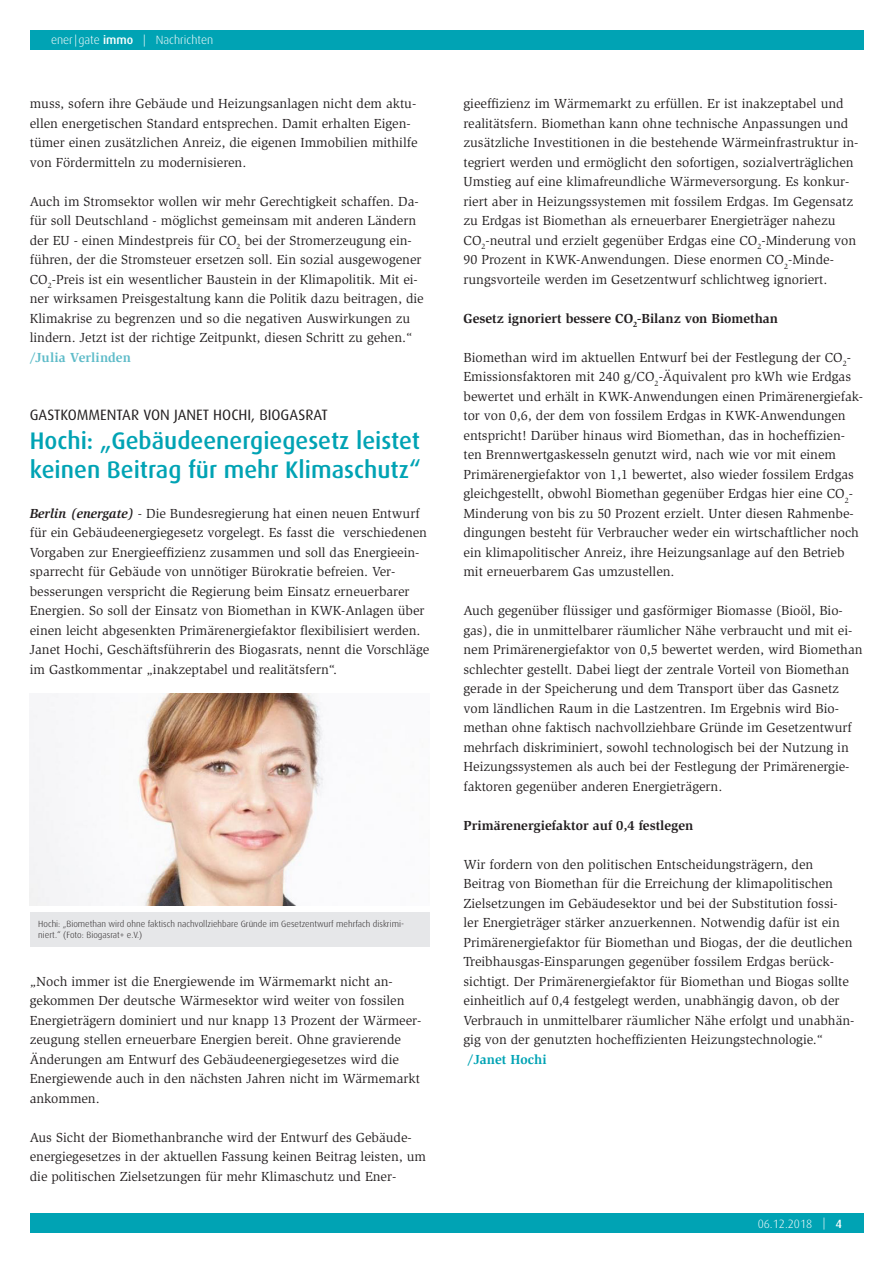
<style>
.page{position:relative;width:893px;height:1263px;background:#fff}
.page>*{position:absolute;margin:0;border:0;box-sizing:border-box;transform-origin:0 0}
.Headline{font:500 24px/28.8px "Dax";color:#00a3b4}
.Dachzeile{font:15px "Dax";color:#231f20}
.Fließtext{font:13.5px/19.5px "Slimbach";color:#231f20}
.Fließtext-2{font:700 13.5px "Slimbach";color:#231f20}
.Autor{font:700 13.5px "Slimbach";color:#5fbcc9}
.t1{font:300 12px "Dax";color:#fff}
.Bildunterschrift{font:300 9px/10.8px "Dax";color:#231f20}
.s1{font-weight:500}
.s2{font-weight:700;font-style:italic}
.s3{font-weight:700;color:#00a3b4}
</style>
<div class="page">
<div style="left:30px;top:1214px;width:833px;height:19px;background:#00a3b4"></div>
<div style="left:30px;top:30px;width:833px;height:20px;background:#00a3b4"></div>
<img style="left:30px;top:693px;width:294px;height:212px">
<div style="left:30px;top:912px;width:399px;height:35px;background:#e6e7e9"></div>
<p class="t1" style="left:51px;top:33px;width:164px">ener|gate <span class="s1">immo</span> | Nachrichten</p>
<p class="Fließtext" style="left:30px;top:94px;width:389px">muss, sofern ihre Gebäude und Heizungsanlagen nicht dem aktu&shy;ellen energetischen Standard entsprechen. Damit erhalten Eigen&shy;tümer einen zusätzlichen Anreiz, die eigenen Immobilien mithilfe von Fördermitteln zu modernisieren.</p>
<p class="Fließtext" style="left:30px;top:191px;width:395px">Auch im Stromsektor wollen wir mehr Gerechtigkeit schaffen. Da&shy;für soll Deutschland - möglichst gemeinsam mit anderen Ländern der EU - einen Mindestpreis für CO<sub>2</sub> bei der Stromerzeugung ein&shy;führen, der die Stromsteuer ersetzen soll. Ein sozial ausgewogener CO<sub>2</sub>-Preis ist ein wesentlicher Baustein in der Klimapolitik. Mit ei&shy;ner wirksamen Preisgestaltung kann die Politik dazu beitragen, die Klimakrise zu begrenzen und so die negativen Auswirkungen zu lindern. Jetzt ist der richtige Zeitpunkt, diesen Schritt zu gehen.“</p>
<p class="Autor" style="left:30px;top:349px;width:103px">/Julia Verlinden</p>
<p class="Dachzeile" style="left:30px;top:406px;width:300px">GASTKOMMENTAR VON JANET HOCHI, BIOGASRAT</p>
<p class="Headline" style="left:30px;top:426px;width:392px">Hochi: „Gebäudeenergiegesetz leistet keinen Beitrag für mehr Klimaschutz“</p>
<p class="Fließtext" style="left:30px;top:503px;width:401px"><span class="s2">Berlin (energate)</span> - Die Bundesregierung hat einen neuen Entwurf für ein Gebäudeenergiegesetz vorgelegt. Es fasst die verschiedenen Vorgaben zur Energieeffizienz zusammen und soll das Energieein&shy;sparrecht für Gebäude von unnötiger Bürokratie befreien. Ver&shy;besserungen verspricht die Regierung beim Einsatz erneuerbarer Energien. So soll der Einsatz von Biomethan in KWK-Anlagen über einen leicht abgesenkten Primärenergiefaktor flexibilisiert werden.<br>Janet Hochi, Geschäftsführerin des Biogasrats, nennt die Vorschläge im Gastkommentar „inakzeptabel und realitätsfern“.</p>
<p class="Bildunterschrift" style="left:38px;top:919px;width:367px">Hochi: „Biomethan wird ohne faktisch nachvollziehbare Gründe im Gesetzentwurf mehrfach diskrimi&shy;niert.“ (Foto: Biogasrat+ e.V.)</p>
<p class="Fließtext" style="left:30px;top:971px;width:393px">„Noch immer ist die Energiewende im Wärmemarkt nicht an&shy;gekommen Der deutsche Wärmesektor wird weiter von fossilen Energieträgern dominiert und nur knapp 13 Prozent der Wärmeer&shy;zeugung stellen erneuerbare Energien bereit. Ohne gravierende Änderungen am Entwurf des Gebäudeenergiegesetzes wird die Energiewende auch in den nächsten Jahren nicht im Wärmemarkt ankommen.</p>
<p class="Fließtext" style="left:30px;top:1127px;width:398px">Aus Sicht der Biomethanbranche wird der Entwurf des Gebäude&shy;energiegesetzes in der aktuellen Fassung keinen Beitrag leisten, um die politischen Zielsetzungen für mehr Klimaschutz und Ener-</p>
<p class="Fließtext" style="left:463px;top:94px;width:396px">gieeffizienz im Wärmemarkt zu erfüllen. Er ist inakzeptabel und realitätsfern. Biomethan kann ohne technische Anpassungen und zusätzliche Investitionen in die bestehende Wärmeinfrastruktur in&shy;tegriert werden und ermöglicht den sofortigen, sozialverträglichen Umstieg auf eine klimafreundliche Wärmeversorgung. Es konkur&shy;riert aber in Heizungssystemen mit fossilem Erdgas. Im Gegensatz zu Erdgas ist Biomethan als erneuerbarer Energieträger nahezu CO<sub>2</sub>-neutral und erzielt gegenüber Erdgas eine CO<sub>2</sub>-Minderung von 90 Prozent in KWK-Anwendungen. Diese enormen CO<sub>2</sub>-Minde&shy;rungsvorteile werden im Gesetzentwurf schlichtweg ignoriert.</p>
<p class="Fließtext-2" style="left:463px;top:310px;width:316px">Gesetz ignoriert bessere CO<sub>2</sub>-Bilanz von Biomethan</p>
<p class="Fließtext" style="left:463px;top:347px;width:401px">Biomethan wird im aktuellen Entwurf bei der Festlegung der CO<sub>2</sub>- Emissionsfaktoren mit 240 g/CO<sub>2</sub>-Äquivalent pro kWh wie Erdgas bewertet und erhält in KWK-Anwendungen einen Primärenergiefak&shy;tor von 0,6, der dem von fossilem Erdgas in KWK-Anwendungen entspricht! Darüber hinaus wird Biomethan, das in hocheffizien&shy;ten Brennwertgaskesseln genutzt wird, nach wie vor mit einem Primärenergiefaktor von 1,1 bewertet, also wieder fossilem Erdgas gleichgestellt, obwohl Biomethan gegenüber Erdgas hier eine CO<sub>2</sub>- Minderung von bis zu 50 Prozent erzielt. Unter diesen Rahmenbe&shy;dingungen besteht für Verbraucher weder ein wirtschaftlicher noch ein klimapolitischer Anreiz, ihre Heizungsanlage auf den Betrieb mit erneuerbarem Gas umzustellen.</p>
<p class="Fließtext" style="left:463px;top:601px;width:400px">Auch gegenüber flüssiger und gasförmiger Biomasse (Bioöl, Bio&shy;gas), die in unmittelbarer räumlicher Nähe verbraucht und mit ei&shy;nem Primärenergiefaktor von 0,5 bewertet werden, wird Biomethan schlechter gestellt. Dabei liegt der zentrale Vorteil von Biomethan gerade in der Speicherung und dem Transport über das Gasnetz vom ländlichen Raum in die Lastzentren. Im Ergebnis wird Bio&shy;methan ohne faktisch nachvollziehbare Gründe im Gesetzentwurf mehrfach diskriminiert, sowohl technologisch bei der Nutzung in Heizungssystemen als auch bei der Festlegung der Primärenergie&shy;faktoren gegenüber anderen Energieträgern.</p>
<p class="Fließtext-2" style="left:463px;top:817px;width:231px">Primärenergiefaktor auf 0,4 festlegen</p>
<p class="Fließtext" style="left:463px;top:854px;width:392px">Wir fordern von den politischen Entscheidungsträgern, den Beitrag von Biomethan für die Erreichung der klimapolitischen Zielsetzungen im Gebäudesektor und bei der Substitution fossi&shy;ler Energieträger stärker anzuerkennen. Notwendig dafür ist ein Primärenergiefaktor für Biomethan und Biogas, der die deutlichen Treibhausgas-Einsparungen gegenüber fossilem Erdgas berück&shy;sichtigt. Der Primärenergiefaktor für Biomethan und Biogas sollte einheitlich auf 0,4 festgelegt werden, unabhängig davon, ob der Verbrauch in unmittelbarer räumlicher Nähe erfolgt und unabhän&shy;gig von der genutzten hocheffizienten Heizungstechnologie.“ <span class="s3">/Janet Hochi</span></p>
<p class="t1" style="left:758px;top:1217px;width:56px">06.12.2018</p>
<p class="t1" style="left:823px;top:1216px;width:21px">| <span class="s1">4</span></p>
</div>
